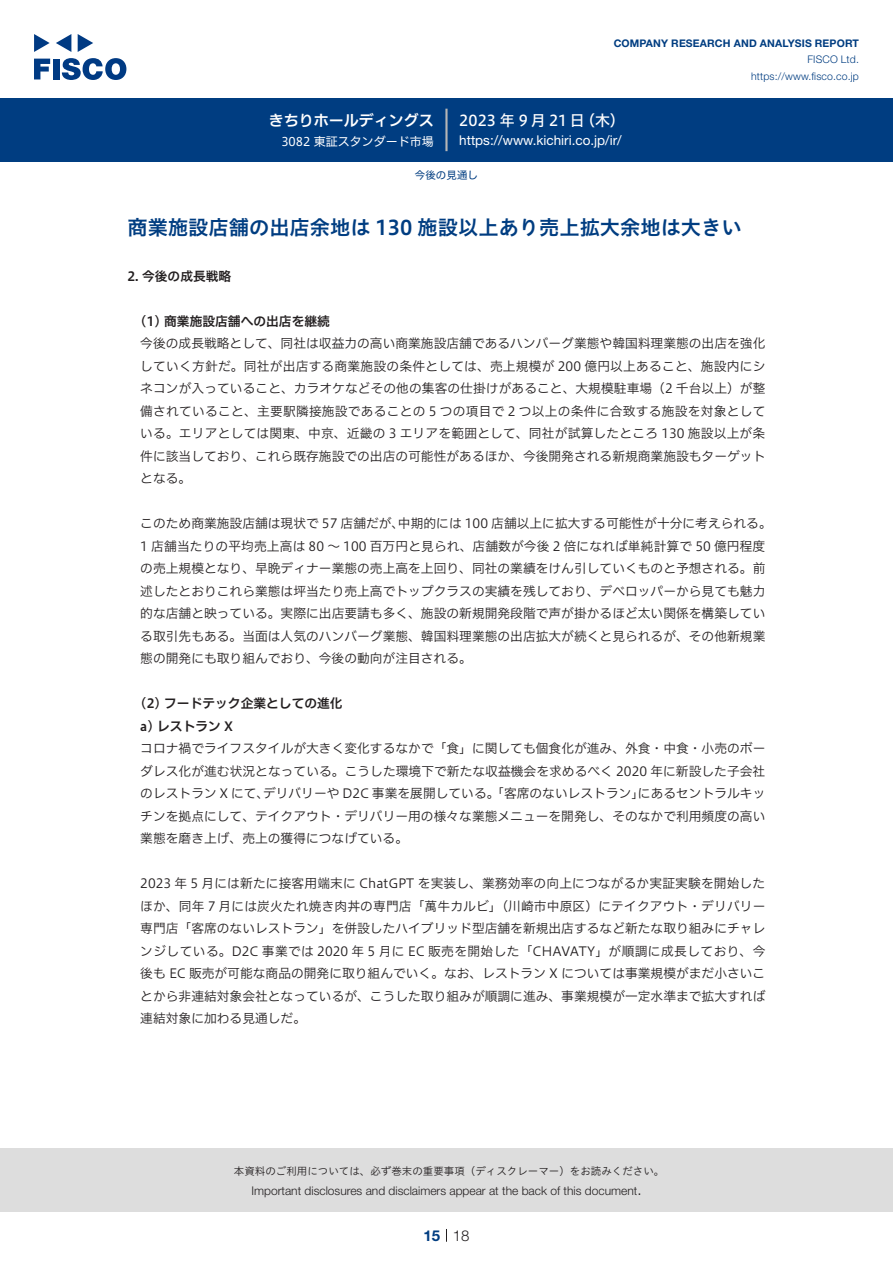
<style>
.page{position:relative;width:893px;height:1263px;background:#fff}
.page>*{position:absolute;margin:0;border:0;box-sizing:border-box;transform-origin:0 0}
.t1{font:20.25px "Hiragino UD Sans Std W6";color:#003d81}
.t2{font:15px "Hiragino UD Sans F Std N W5";letter-spacing:.175em;color:#fff}
.t3{font:15px "Hiragino UD Sans F Std N W6";color:#fff}
.t4{font:300 15px "Helvetica Neue LT Std";color:#231f20}
.t5{font:700 15px "Helvetica Neue LT Std";color:#003d81}
.t6{font:13.5px "Helvetica Neue LT Std";color:#fff}
.t7{font:12.75px/22.5px "Hiragino UD Sans F Std N W3";color:#231f20;text-align:justify}
.t8{font:12.75px/22.5px "Hiragino UD Sans F Std N W6";color:#231f20}
.t9{font:300 12px "Helvetica Neue LT Std";color:#231f20}
.t10{font:12px "Hiragino UD Sans F Std N W4";color:#fff}
.t11{font:10.5px "Hiragino UD Sans Std W3";color:#231f20}
.t12{font:700 10.5px "Helvetica Neue LT Std";letter-spacing:.015em;color:#003d81}
.t13{font:300 10.5px/16.5px "Helvetica Neue LT Std";letter-spacing:.015em;color:#003d81;text-align:right}
.t14{font:10.5px "Hiragino UD Sans F Std N W4";color:#003d81}
</style>
<div class="page">
<div style="left:0;top:1148px;width:893px;height:64px;background:#ddd"></div>
<svg style="left:34px;top:59px;width:16px;height:20px"></svg>
<div style="left:53px;top:59px;width:6px;height:20px;background:#003a83"></div>
<svg style="left:62px;top:58px;width:64px;height:22px"></svg>
<svg style="left:34px;top:34px;width:16px;height:18px"></svg>
<svg style="left:78px;top:34px;width:15px;height:18px"></svg>
<svg style="left:56px;top:34px;width:15px;height:18px"></svg>
<div style="left:0;top:98px;width:893px;height:64px;background:#003d81"></div>
<hr style="left:445px;top:109px;width:3px;height:42px;background:#b5b5b6">
<svg style="left:446px;top:1229px;width:1px;height:13px"></svg>
<p class="t3" style="left:269px;top:109px;width:167px">きちりホールディングス</p>
<p class="t10" style="left:281px;top:132px;width:154px">3082 東証スタンダード市場</p>
<p class="t12" style="left:614px;top:37px;width:247px">COMPANY RESEARCH AND ANALYSIS REPORT</p>
<p class="t13" style="left:751px;top:51px;width:109px">FISCO Ltd. https://www.fisco.co j p.</p>
<p class="t2" style="left:580px;top:109px;width:46px">（木(</p>
<p class="t2" style="left:459px;top:109px;width:127px">2023年9月21日</p>
<p class="t6" style="left:459px;top:132px;width:164px">https://www.kichiri. c o j p. /i r/</p>
<p class="t14" style="left:415px;top:167px;width:64px">今後の見通し</p>
<h1 class="t1" style="left:128px;top:212px;width:616px">商業施設店舗の出店余地は 130 施設以上あり売上拡大余地は大きい</h1>
<p class="t8" style="left:128px;top:264px;width:105px">2. 今後の成長戦略</p>
<p class="t8" style="left:140px;top:309px;width:191px">1( ) 商業施設店舗への出店を継続</p>
<p class="t7" style="left:140px;top:331px;width:627px">今後の成長戦略として、同社は収益力の高い商業施設店舗であるハンバーグ業態や韓国料理業態の出店を強化していく方針だ。同社が出店する商業施設の条件としては、売上規模が 200 億円以上あること、施設内にシネコンが入っていること、カラオケなどその他の集客の仕掛けがあること、大規模駐車場（2 千台以上）が整備されていること、主要駅隣接施設であることの 5 つの項目で 2 つ以上の条件に合致する施設を対象としている。エリアとしては関東、中京、近畿の 3 エリアを範囲として、同社が試算したところ 130 施設以上が条件に該当しており、これら既存施設での出店の可能性があるほか、今後開発される新規商業施設もターゲットとなる。</p>
<p class="t7" style="left:398px;top:511px;width:375px">中期的には 100 店舗以上に拡大する可能性が十分に考えられる。</p>
<p class="t7" style="left:140px;top:511px;width:627px;text-align:left">このため商業施設店舗は現状で 57 店舗だが、<br>1 店舗当たりの平均売上高は 80 ～ 100 百万円と見られ、店舗数が今後 2 倍になれば単純計算で 50 億円程度の売上規模となり、早晩ディナー業態の売上高を上回り、同社の業績をけん引していくものと予想される。前述したとおりこれら業態は坪当たり売上高でトップクラスの実績を残しており、デベロッパーから見ても魅力的な店舗と映っている。実際に出店要請も多く、施設の新規開発段階で声が掛かるほど太い関係を構築している取引先もある。当面は人気のハンバーグ業態、韓国料理業態の出店拡大が続くと見られるが、その他新規業態の開発にも取り組んでおり、今後の動向が注目される。</p>
<p class="t8" style="left:140px;top:691px;width:204px">2( ) フードテック企業としての進化a) レストラン X</p>
<p class="t7" style="left:140px;top:736px;width:627px;text-align:right">コロナ禍でライフスタイルが大きく変化するなかで「食」に関しても個食化が進み、外食・中食・小売のボーダレス化が進む状況となっている。こうした環境下で新たな収益機会を求めるべく 2020 年に新設した子会社にあるセントラルキッ</p>
<p class="t7" style="left:263px;top:781px;width:383px">デリバリーや D2C 事業を展開している。「客席のないレストラン」</p>
<p class="t7" style="left:140px;top:781px;width:627px;text-align:left">のレストラン X にて、<br>チンを拠点にして、テイクアウト・デリバリー用の様々な業態メニューを開発し、そのなかで利用頻度の高い業態を磨き上げ、売上の獲得につなげている。</p>
<p class="t7" style="left:140px;top:871px;width:627px">2023 年 5 月には新たに接客用端末に ChatGPT を実装し、業務効率の向上につながるか実証実験を開始したほか、同年 7 月には炭火たれ焼き肉丼の専門店「萬牛カルビ」（川崎市中原区）にテイクアウト・デリバリー専門店「客席のないレストラン」を併設したハイブリッド型店舗を新規出店するなど新たな取り組みにチャレンジしている。D2C 事業では 2020 年 5 月に EC 販売を開始した「CHAVATY」が順調に成長しており、今後も EC 販売が可能な商品の開発に取り組んでいく。なお、レストラン X については事業規模がまだ小さいことから非連結対象会社となっているが、こうした取り組みが順調に進み、事業規模が一定水準まで拡大すれば連結対象に加わる見通しだ。</p>
<p class="t11" style="left:234px;top:1163px;width:432px">本資料のご利用については、必ず巻末の重要事項（ディスクレーマー）をお読みください。</p>
<p class="t4" style="left:637px;top:1180px;width:6px">.</p>
<p class="t9" style="left:251px;top:1183px;width:387px">Important disclosures and disclaimers appear at the back of this document</p>
<p class="t5" style="left:423px;top:1226px;width:18px">15</p>
<p class="t4" style="left:453px;top:1226px;width:18px">18</p>
</div>
